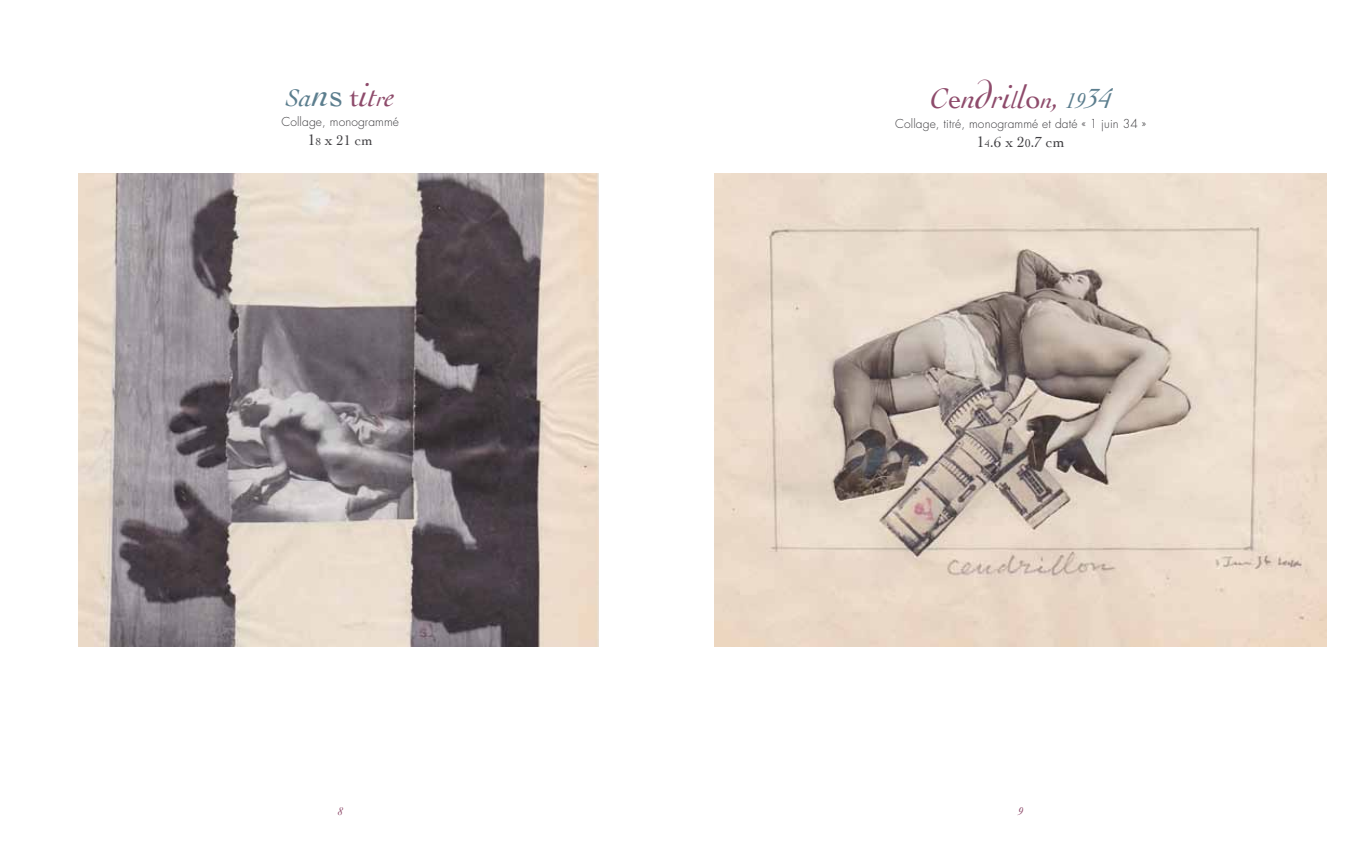
<style>
.page{position:relative;width:1361px;height:851px;background:#fff}
.page>*{position:absolute;margin:0;border:0;box-sizing:border-box;transform-origin:0 0}
.t1{font:italic 29.55px "Cochin";color:#8e4b6b}
.t2{font:15.3px "Cochin";color:#3e3d40}
.t3{font:14.55px "Cochin";color:#3e3d40}
.t4{font:300 12px "Futura Std";letter-spacing:.01em;color:#3e3d40}
.t5{font:italic 11.7px "Cochin";color:#8e4b6b}
.s1{font-size:25.05px;color:#5c7e8e}
.s2{font-size:27.75px;color:#5c7e8e}
.s3{font-size:35.7px;color:#5c7e8e}
.s4{font-style:normal;font-size:35.7px;color:#5c7e8e}
.s5{font-style:normal}
.s6{font-size:34.35px}
.s7{font-size:23.7px}
.s8{font-size:15.9px}
.s9{font-size:10.5px}
.s10{font-size:15.3px}
.s11{font-size:39.6px}
.s12{font-size:33px}
.s13{font-size:25.05px}
.s14{font-size:22.5px;color:#5c7e8e}
.s15{font-size:29.1px;color:#5c7e8e}
.s16{font-size:11.85px}
</style>
<div class="page">
<img style="left:79px;top:173px;width:519px;height:473px">
<img style="left:714px;top:173px;width:613px;height:473px">
<h1 class="t1" style="left:285px;top:80px;width:111px"><span class="s1">S</span><span class="s2">a</span><span class="s3">n</span><span class="s4">s</span> <span class="s5">t</span><span class="s6">i</span>t<span class="s7">r</span>e</h1>
<p class="t4" style="left:281px;top:114px;width:119px">Collage, monogrammé</p>
<p class="t3" style="left:308px;top:132px;width:66px"><span class="s8">1</span><span class="s9">8</span> <span class="s10">x</span> 21 cm</p>
<h1 class="t1" style="left:930px;top:82px;width:183px">C<span class="s5">e</span>n<span class="s11">d</span>r<span class="s6">i</span><span class="s7">l</span><span class="s12">l</span><span class="s5">o</span><span class="s13">n</span>, <span class="s14">19</span><span class="s15">34</span></h1>
<p class="t4" style="left:895px;top:116px;width:253px">Collage, titré, monogrammé et daté « 1 juin 34 »</p>
<p class="t2" style="left:977px;top:133px;width:89px"><span class="s8">1</span><span class="s9">4</span>.6 x 2<span class="s16">0</span>.7 cm</p>
<p class="t5" style="left:338px;top:804px;width:7px">8</p>
<p class="t5" style="left:1018px;top:804px;width:7px">9</p>
</div>
